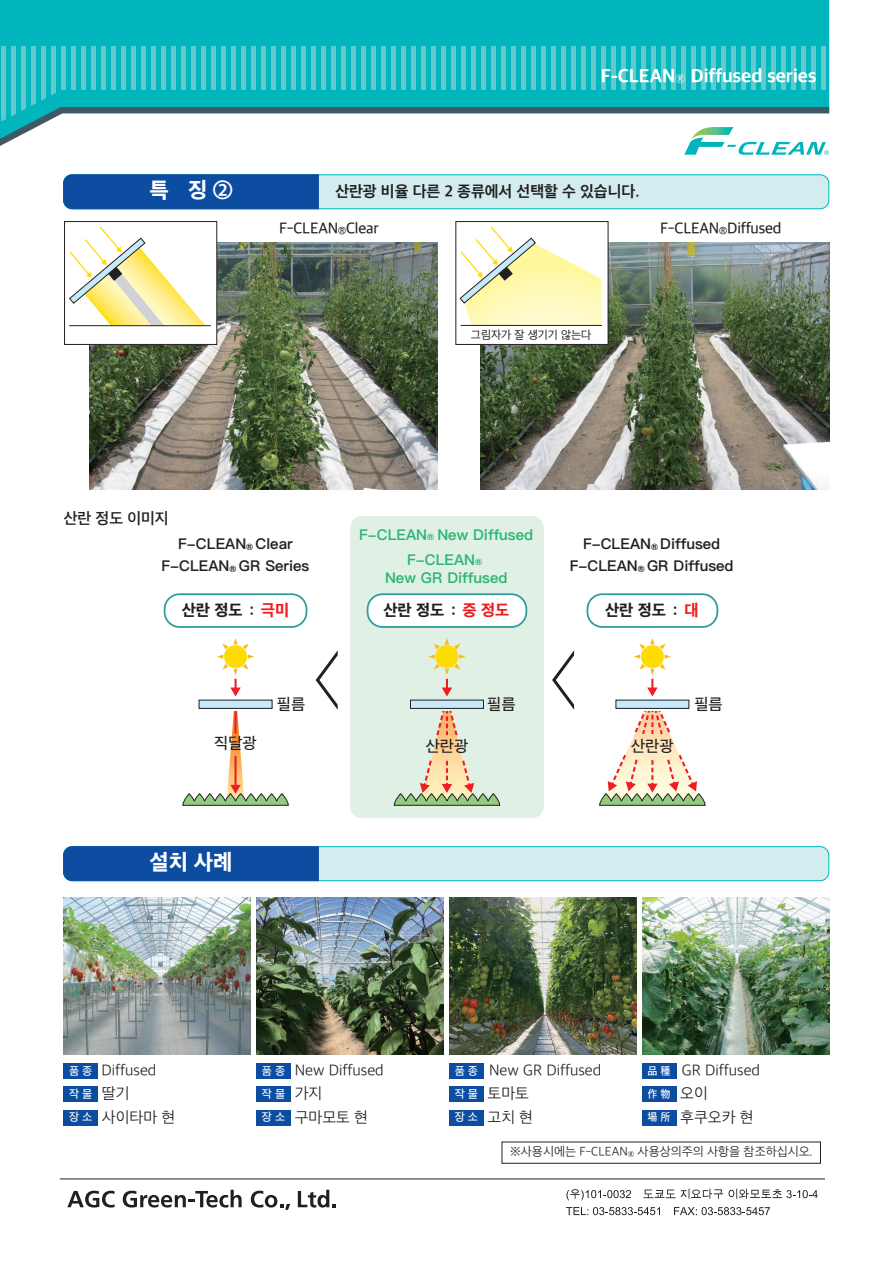
<style>
.page{position:relative;width:893px;height:1263px;background:#fff}
.page>*{position:absolute;margin:0;border:0;box-sizing:border-box;transform-origin:0 0}
.t1{font:800 22.35px "Apple SD Gothic Neo";color:#fff}
.t2{font:800 19.2px "Apple SD Gothic Neo";color:#fff}
.t3{font:800 16.35px "Apple SD Gothic Neo";color:#231f20}
.t4{font:500 16.35px "Apple SD Gothic Neo";color:#231f20}
.t5{font:300 15.9px/23.4px "Apple SD Gothic Neo";color:#231f20}
.t6{font:500 15.9px "Apple SD Gothic Neo";letter-spacing:-.01em;color:#231f20}
.t7{font:700 15.9px "Apple SD Gothic Neo";color:#231f20}
.t8{font:600 15.9px "Apple SD Gothic Neo";color:#231f20}
.t9{font:600 14.85px/22.4px "Ping Fang HK";color:#231f20;text-align:center}
.t10{font:600 14.85px/25.3px "Ping Fang HK";color:#2bb572;text-align:center}
.t11{font:300 12.75px "Apple SD Gothic Neo";color:#231f20}
.t12{font:500 11.7px "Apple SD Gothic Neo";color:#fff}
.t13{font:11.7px "Apple SD Gothic Neo";color:#231f20}
.s1{font-family:"UD Shin Go Pr 6 N";font-weight:400;font-size:11.1px}
.s2{font-size:9.3px}
.s3{font-size:8.7px}
.s4{color:#ee1d23}
.s5{font-weight:500;font-size:11.7px;color:#fff}
.s6{font-weight:300;font-size:15.9px;color:#231f20}
.s7{font-family:"UD Shin Go Pr 6 N";font-weight:400;font-size:7.5px}
</style>
<div class="page">
<div style="left:0;top:0;width:829px;height:46px;background:#00b6bc"></div>
<svg style="left:0;top:46px;width:829px;height:58px;background:#26bcc2"></svg>
<svg style="left:0;top:104px;width:830px;height:80px"></svg>
<svg style="left:684px;top:127px;width:145px;height:28px"></svg>
<img style="left:90px;top:242px;width:348px;height:247px">
<img style="left:481px;top:242px;width:348px;height:247px">
<div style="left:65px;top:222px;width:152px;height:122px;background:#fff"></div>
<hr style="left:69px;top:325px;width:142px;height:1px;background:#231f20">
<svg style="left:69px;top:226px;width:136px;height:100px"></svg>
<div style="left:64px;top:221px;width:153px;height:124px;border:1px solid #231f20"></div>
<div style="left:456px;top:222px;width:152px;height:122px;background:#fff"></div>
<svg style="left:459px;top:226px;width:143px;height:100px"></svg>
<hr style="left:461px;top:325px;width:141px;height:1px;background:#231f20">
<div style="left:455px;top:221px;width:153px;height:124px;border:1px solid #231f20"></div>
<div style="left:64px;top:175px;width:765px;height:34px;background:#d2ecef;border-radius:9px"></div>
<div style="left:63px;top:174px;width:766px;height:35px;border:1px solid #00b6bc;border-radius:9px"></div>
<div style="left:63px;top:174px;width:256px;height:36px;background:#0d4da1"></div>
<div style="left:64px;top:847px;width:765px;height:34px;background:#d2ecef;border-radius:9px"></div>
<div style="left:63px;top:846px;width:766px;height:35px;border:1px solid #00b6bc;border-radius:9px"></div>
<div style="left:63px;top:846px;width:256px;height:35px;background:#0d4da1"></div>
<div style="left:64px;top:1063px;width:34px;height:16px;background:#0d4da1"></div>
<div style="left:64px;top:1086px;width:34px;height:16px;background:#0d4da1"></div>
<div style="left:64px;top:1110px;width:34px;height:16px;background:#0d4da1"></div>
<div style="left:642px;top:1063px;width:34px;height:16px;background:#0d4da1"></div>
<div style="left:642px;top:1086px;width:34px;height:16px;background:#0d4da1"></div>
<div style="left:642px;top:1110px;width:34px;height:16px;background:#0d4da1"></div>
<div style="left:449px;top:1063px;width:34px;height:16px;background:#0d4da1"></div>
<div style="left:449px;top:1086px;width:34px;height:16px;background:#0d4da1"></div>
<div style="left:449px;top:1110px;width:34px;height:16px;background:#0d4da1"></div>
<div style="left:257px;top:1063px;width:34px;height:16px;background:#0d4da1"></div>
<div style="left:257px;top:1086px;width:34px;height:16px;background:#0d4da1"></div>
<div style="left:257px;top:1110px;width:34px;height:16px;background:#0d4da1"></div>
<img style="left:642px;top:897px;width:187px;height:157px">
<img style="left:449px;top:897px;width:187px;height:157px">
<img style="left:257px;top:897px;width:187px;height:157px">
<img style="left:64px;top:897px;width:187px;height:157px">
<svg style="left:566px;top:1189px;width:65px;height:11px"></svg>
<svg style="left:643px;top:1189px;width:80px;height:10px"></svg>
<svg style="left:729px;top:1189px;width:89px;height:10px"></svg>
<svg style="left:566px;top:1207px;width:94px;height:8px"></svg>
<svg style="left:674px;top:1207px;width:96px;height:8px"></svg>
<hr style="left:60px;top:1179px;width:765px;height:1px;background:#231f20">
<svg style="left:67px;top:1191px;width:48px;height:16px"></svg>
<svg style="left:123px;top:1190px;width:119px;height:17px"></svg>
<svg style="left:251px;top:1191px;width:39px;height:19px"></svg>
<svg style="left:298px;top:1190px;width:38px;height:17px"></svg>
<div style="left:350px;top:516px;width:194px;height:302px;background:#e0f0e4;border-radius:12px"></div>
<div style="left:368px;top:594px;width:158px;height:33px;background:#fff;border-radius:15px"></div>
<div style="left:367px;top:593px;width:160px;height:35px;border:2px solid #2d9d9d;border-radius:15px"></div>
<div style="left:410px;top:700px;width:73px;height:8px;background:#c6eafa"></div>
<div style="left:410px;top:700px;width:74px;height:9px;border:1px solid #231f20"></div>
<svg style="left:428px;top:638px;width:38px;height:58px"></svg>
<div style="left:164px;top:593px;width:143px;height:35px;border:2px solid #2d9d9d;border-radius:15px"></div>
<svg style="left:393px;top:711px;width:107px;height:95px"></svg>
<div style="left:199px;top:700px;width:73px;height:8px;background:#c6eafa"></div>
<div style="left:199px;top:700px;width:73px;height:9px;border:1px solid #231f20"></div>
<svg style="left:217px;top:638px;width:37px;height:58px"></svg>
<svg style="left:182px;top:711px;width:107px;height:95px"></svg>
<div style="left:587px;top:593px;width:131px;height:35px;border:2px solid #2d9d9d;border-radius:15px"></div>
<div style="left:616px;top:700px;width:73px;height:8px;background:#c6eafa"></div>
<div style="left:616px;top:700px;width:73px;height:9px;border:1px solid #231f20"></div>
<svg style="left:634px;top:638px;width:37px;height:58px"></svg>
<svg style="left:552px;top:650px;width:22px;height:60px"></svg>
<svg style="left:316px;top:650px;width:22px;height:60px"></svg>
<svg style="left:599px;top:711px;width:107px;height:95px"></svg>
<p class="t2" style="left:601px;top:66px;width:217px">F-CLEAN<span class="s1">®</span> Diffused series</p>
<h1 class="t1" style="left:149px;top:178px;width:85px">특　징 ②</h1>
<p class="t7" style="left:335px;top:183px;width:305px">산란광 비율 다른 2 종류에서 선택할 수 있습니다.</p>
<p class="t6" style="left:279px;top:220px;width:101px">F-CLEAN<span class="s2">Ⓡ</span>Clear</p>
<p class="t6" style="left:660px;top:220px;width:123px">F-CLEAN<span class="s2">Ⓡ</span>Diffused</p>
<p class="t13" style="left:471px;top:328px;width:122px">그림자가 잘 생기기 않는다</p>
<p class="t8" style="left:64px;top:509px;width:106px">산란 정도 이미지</p>
<p class="t9" style="left:162px;top:532px;width:149px">F-CLEAN<span class="s3">®</span> Clear<br>F-CLEAN<span class="s3">®</span> GR Series</p>
<p class="t3" style="left:182px;top:601px;width:109px">산란 정도：<span class="s4">극미</span></p>
<p class="t10" style="left:359px;top:521px;width:175px">F-CLEAN<span class="s3">®</span> New Diffused<br>F-CLEAN<span class="s3">®</span></p>
<p class="t10" style="left:385px;top:564px;width:124px">New GR Diffused</p>
<p class="t3" style="left:383px;top:601px;width:127px">산란 정도：<span class="s4">중 정도</span></p>
<p class="t9" style="left:570px;top:532px;width:165px">F-CLEAN<span class="s3">®</span> Diffused<br>F-CLEAN<span class="s3">®</span> GR Diffused</p>
<p class="t3" style="left:605px;top:601px;width:95px">산란 정도：<span class="s4">대</span></p>
<p class="t4" style="left:214px;top:735px;width:44px">직달광</p>
<p class="t4" style="left:277px;top:696px;width:30px">필름</p>
<p class="t4" style="left:487px;top:696px;width:30px">필름</p>
<p class="t4" style="left:694px;top:696px;width:30px">필름</p>
<p class="t4" style="left:426px;top:738px;width:44px">산란광</p>
<p class="t4" style="left:631px;top:737px;width:44px">산란광</p>
<h1 class="t1" style="left:149px;top:850px;width:85px">설치 사례</h1>
<p class="t5" style="left:69px;top:1059px;width:89px"><span class="s5">품 종</span> Diffused</p>
<p class="t12" style="left:69px;top:1087px;width:62px">작 물 <span class="s6">딸기</span></p>
<p class="t5" style="left:69px;top:1106px;width:108px"><span class="s5">장 소</span> 사이타마 현</p>
<p class="t5" style="left:262px;top:1059px;width:123px"><span class="s5">품 종</span> New Diffused</p>
<p class="t12" style="left:262px;top:1087px;width:62px">작 물 <span class="s6">가지</span></p>
<p class="t5" style="left:262px;top:1106px;width:108px"><span class="s5">장 소</span> 구마모토 현</p>
<p class="t5" style="left:455px;top:1059px;width:148px"><span class="s5">품 종</span> New GR Diffused <span class="s5">작 물</span> 토마토<br><span class="s5">장 소</span> 고치 현</p>
<p class="t5" style="left:647px;top:1059px;width:114px"><span class="s5">品 種</span> GR Diffused</p>
<p class="t12" style="left:647px;top:1087px;width:62px">作 物 <span class="s6">오이</span></p>
<p class="t5" style="left:647px;top:1106px;width:108px"><span class="s5">場 所</span> 후쿠오카 현</p>
<p class="t11" style="left:510px;top:1145px;width:304px">※사용시에는 F-CLEAN<span class="s7">®</span> 사용상의주의 사항을 참조하십시오.</p>
</div>
